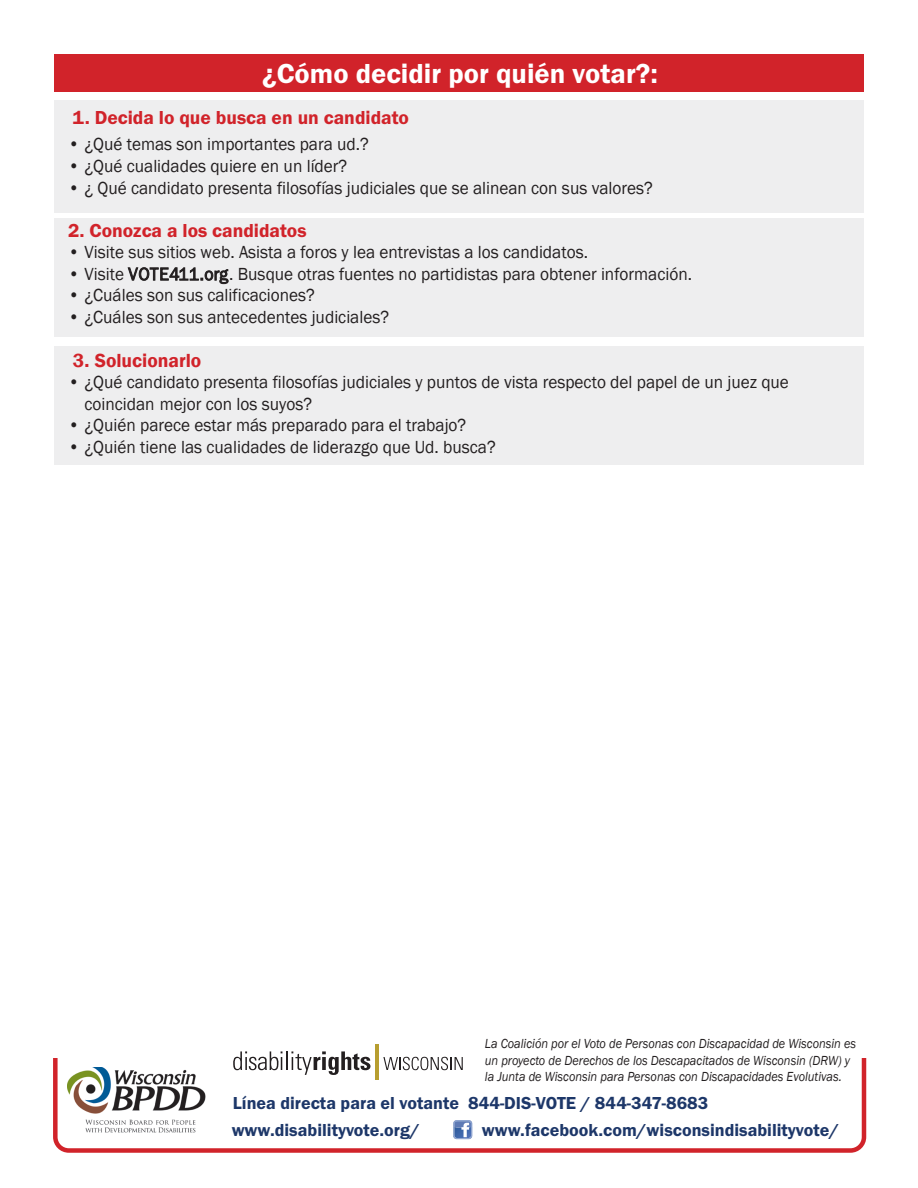
<style>
.page{position:relative;width:918px;height:1188px;background:#fff}
.page>*{position:absolute;margin:0;border:0;box-sizing:border-box;transform-origin:0 0}
.t1{font:600 28.5px "Franklin Gothic Itc T";color:#fff}
.t2{font:600 19.5px "Franklin Gothic Itc T";color:#d1232a}
.t3{font:600 19.5px "Franklin Gothic";color:#d1232a}
.t4{font:18px/22px "Franklin Gothic";color:#231f20;scale:.96 1}
.t5{font:600 18px "Franklin Gothic Itc T";color:#1d3769}
.t6{font:italic 13.5px/16.5px "Franklin Gothic";color:#231f20;scale:.91 1}
</style>
<div class="page">
<div style="left:54px;top:346px;width:810px;height:118px;background:#eeeeef"></div>
<div style="left:54px;top:219px;width:810px;height:118px;background:#eeeeef"></div>
<div style="left:54px;top:100px;width:810px;height:113px;background:#eeeeef"></div>
<svg style="left:53px;top:1057px;width:814px;height:96px"></svg>
<svg style="left:233px;top:1051px;width:137px;height:24px"></svg>
<svg style="left:383px;top:1057px;width:80px;height:13px"></svg>
<hr style="left:376px;top:1045px;width:3px;height:34px;background:#b79e30">
<img style="left:67px;top:1067px;width:142px;height:69px">
<svg style="left:453px;top:1120px;width:19px;height:19px"></svg>
<div style="left:54px;top:54px;width:810px;height:37px;background:#d1232a"></div>
<h2 class="t1" style="left:262px;top:57px;width:397px">¿Cómo decidir por quién votar?:</h2>
<h3 class="t2" style="left:73px;top:107px;width:338px">1. Decida lo que busca en un candidato</h3>
<p class="t4" style="left:68px;top:134px;width:315px">• ¿Qué temas son importantes para ud.?</p>
<p class="t4" style="left:68px;top:155px;width:293px">• ¿Qué cualidades quiere en un líder?</p>
<p class="t4" style="left:68px;top:177px;width:611px">• ¿ Qué candidato presenta filosofías judiciales que se alinean con sus valores?</p>
<h3 class="t2" style="left:68px;top:219px;width:240px">2. Conozca a los candidatos</h3>
<p class="t4" style="left:68px;top:242px;width:543px">• Visite sus sitios web. Asista a foros y lea entrevistas a los candidatos.</p>
<p class="t4" style="left:68px;top:264px;width:652px">• Visite VOTE411.org. Busque otras fuentes no partidistas para obtener información.</p>
<p class="t4" style="left:68px;top:285px;width:259px">• ¿Cuáles son sus calificaciones?</p>
<p class="t4" style="left:68px;top:306px;width:336px">• ¿Cuáles son sus antecedentes judiciales?</p>
<h3 class="t3" style="left:73px;top:349px;width:130px">3. Solucionarlo</h3>
<p class="t4" style="left:84px;top:371px;width:735px;text-indent:-16px">• ¿Qué candidato presenta filosofías judiciales y puntos de vista respecto del papel de un juez que coincidan mejor con los suyos?</p>
<p class="t4" style="left:68px;top:414px;width:416px">• ¿Quién parece estar más preparado para el trabajo?</p>
<p class="t4" style="left:68px;top:437px;width:447px">• ¿Quién tiene las cualidades de liderazgo que Ud. busca?</p>
<p class="t6" style="left:485px;top:1036px;width:409px">La Coalición por el Voto de Personas con Discapacidad de Wisconsin es un proyecto de Derechos de los Descapacitados de Wisconsin (DRW) y la Junta de Wisconsin para Personas con Discapacidades Evolutivas.</p>
<p class="t5" style="left:233px;top:1092px;width:477px">Línea directa para el votante 844-DIS-VOTE / 844-347-8683</p>
<p class="t5" style="left:232px;top:1120px;width:189px">www.disabilityvote.org/</p>
<p class="t5" style="left:482px;top:1120px;width:359px">www.facebook.com/wisconsindisabilityvote/</p>
</div>
